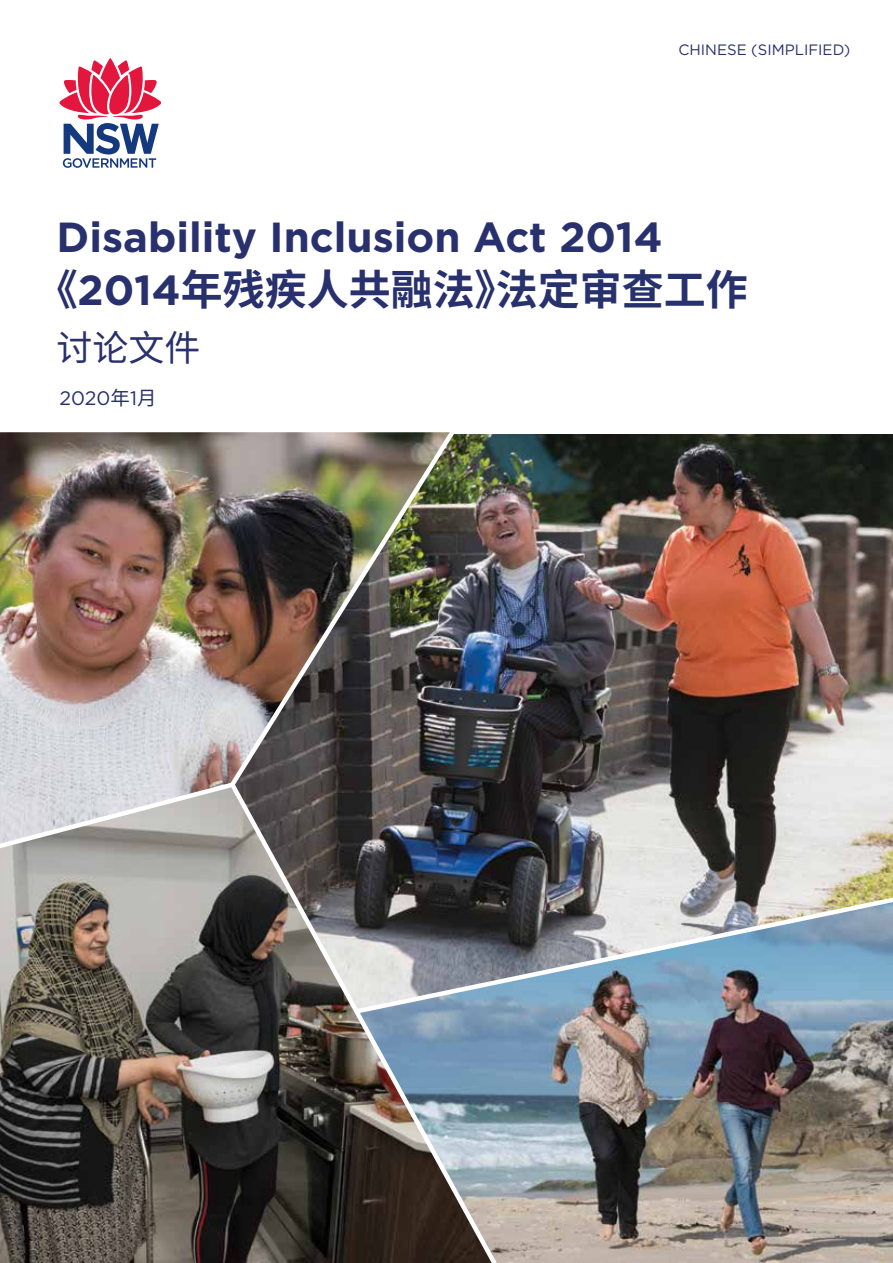
<style>
.page{position:relative;width:893px;height:1263px;background:#fff}
.page>*{position:absolute;margin:0;border:0;box-sizing:border-box;transform-origin:0 0}
.t1{font:700 42px/52.5px "Gotham HTF";color:#28306e}
.t2{font:36px "Noto Sans CJ Ksc";color:#28306e}
.t3{font:19.5px "Gotham HTF";color:#28306e}
.t4{font:15px "Gotham HTF";color:#28306e}
.s1{font-family:"Noto Sans CJ Ksc"}
.s2{font-family:"Noto Sans CJ Ksc";color:#27316e}
</style>
<div class="page">
<img style="left:470px;top:434px;width:423px;height:453px">
<svg style="left:60px;top:58px;width:101px;height:110px"></svg>
<img style="left:538px;top:1016px;width:355px;height:247px">
<img style="left:0;top:432px;width:226px;height:347px">
<img style="left:0;top:855px;width:226px;height:408px">
<img style="left:538px;top:887px;width:355px;height:129px">
<img style="left:226px;top:778px;width:312px;height:485px">
<img style="left:226px;top:432px;width:244px;height:358px">
<svg style="left:0;top:779px;width:239px;height:76px;background:#bfbebd"></svg>
<p class="t4" style="left:678px;top:42px;width:174px">CHINESE (SIMPLIFIED)</p>
<h1 class="t1" style="left:36px;top:210px;width:713px;text-indent:21px">Disability Inclusion Act 2014<span class="s1">《</span>2014<span class="s1">年残疾人共融法》</span><span class="s2">法定审查工作</span></h1>
<h1 class="t2" style="left:57px;top:328px;width:145px">讨论文件</h1>
<p class="t3" style="left:60px;top:387px;width:99px">2020<span class="s1">年</span>1<span class="s1">月</span></p>
</div>
